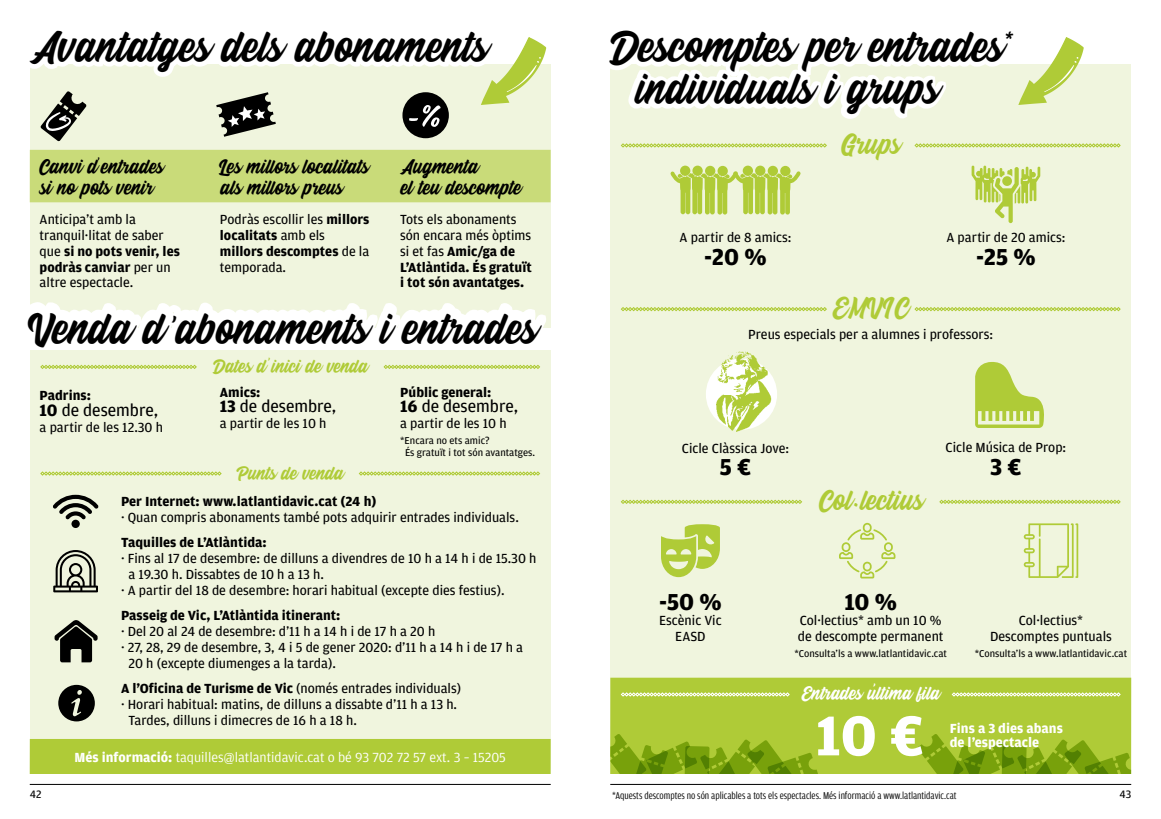
<style>
.page{position:relative;width:1161px;height:819px;background:#fff}
.page>*{position:absolute;margin:0;border:0;box-sizing:border-box;transform-origin:0 0}
.t1{font:700 59.5px "Amplitude";color:#fff}
.t2{font:49px/42px "Calling Heart";color:#000}
.t3{font:31.5px "Calling Heart";color:#afcb37}
.t4{font:700 24.5px "Amplitude";color:#000}
.t5{font:22.75px/21px "Calling Heart";color:#000}
.t6{font:21px "Calling Heart";color:#afcb37}
.t7{font:21px "Calling Heart";color:#fff}
.t8{font:17.5px "Amplitude";color:#000}
.t9{font:14px/15.8px "Amplitude";color:#000}
.t10{font:700 14px/15.8px "Amplitude";color:#000}
.t11{font:14px "Amplitude";color:#fff}
.t12{font:700 14px/14px "Amplitude";color:#fff}
.t13{font:11.38px "Amplitude";color:#000}
.t14{font:10.5px/12.2px "Amplitude";color:#000}
.t15{font:10.5px "Amplitude Cond";color:#000}
.s1{font-weight:700}
.s2{font-weight:400}
</style>
<div class="page">
<hr style="left:30px;top:784px;width:521px;height:1px;background:#000">
<hr style="left:610px;top:784px;width:521px;height:1px;background:#000">
<div style="left:610px;top:65px;width:521px;height:709px;background:#f0f5de"></div>
<div style="left:610px;top:677px;width:521px;height:97px;background:#afcb37"></div>
<svg style="left:610px;top:733px;width:208px;height:41px"></svg>
<svg style="left:917px;top:734px;width:214px;height:40px"></svg>
<div style="left:30px;top:350px;width:521px;height:424px;background:#f0f5de"></div>
<svg style="left:29px;top:47px;width:522px;height:321px"></svg>
<svg style="left:634px;top:108px;width:295px;height:11px"></svg>
<svg style="left:610px;top:64px;width:408px;height:44px"></svg>
<div style="left:30px;top:739px;width:521px;height:35px;background:#afcb37"></div>
<div style="left:30px;top:150px;width:521px;height:52px;background:#c9db79"></div>
<svg style="left:40px;top:471px;width:181px;height:4px"></svg>
<svg style="left:40px;top:365px;width:157px;height:4px"></svg>
<svg style="left:621px;top:143px;width:206px;height:4px"></svg>
<svg style="left:621px;top:692px;width:168px;height:4px"></svg>
<svg style="left:621px;top:500px;width:181px;height:4px"></svg>
<svg style="left:621px;top:307px;width:206px;height:4px"></svg>
<svg style="left:359px;top:471px;width:181px;height:4px"></svg>
<svg style="left:384px;top:365px;width:156px;height:4px"></svg>
<svg style="left:915px;top:143px;width:205px;height:4px"></svg>
<svg style="left:952px;top:692px;width:168px;height:4px"></svg>
<svg style="left:939px;top:500px;width:181px;height:4px"></svg>
<svg style="left:915px;top:307px;width:205px;height:4px"></svg>
<svg style="left:1018px;top:37px;width:66px;height:68px"></svg>
<svg style="left:30px;top:37px;width:516px;height:104px"></svg>
<svg style="left:58px;top:684px;width:37px;height:37px"></svg>
<svg style="left:53px;top:494px;width:46px;height:34px"></svg>
<div style="left:755px;top:166px;width:10px;height:10px;background:#afcb37;border-radius:50%"></div>
<div style="left:743px;top:166px;width:10px;height:10px;background:#afcb37;border-radius:50%"></div>
<div style="left:768px;top:166px;width:10px;height:10px;background:#afcb37;border-radius:50%"></div>
<div style="left:780px;top:166px;width:10px;height:10px;background:#afcb37;border-radius:50%"></div>
<div style="left:692px;top:166px;width:11px;height:10px;background:#afcb37;border-radius:50%"></div>
<div style="left:680px;top:166px;width:10px;height:10px;background:#afcb37;border-radius:50%"></div>
<div style="left:705px;top:166px;width:10px;height:10px;background:#afcb37;border-radius:50%"></div>
<div style="left:717px;top:166px;width:11px;height:10px;background:#afcb37;border-radius:50%"></div>
<svg style="left:670px;top:171px;width:131px;height:43px"></svg>
<svg style="left:971px;top:166px;width:69px;height:57px"></svg>
<svg style="left:1024px;top:523px;width:54px;height:55px"></svg>
<svg style="left:839px;top:523px;width:56px;height:55px"></svg>
<svg style="left:661px;top:524px;width:59px;height:53px"></svg>
<svg style="left:53px;top:550px;width:45px;height:42px"></svg>
<div style="left:706px;top:358px;width:71px;height:72px;background:#fff;border-radius:50%"></div>
<svg style="left:55px;top:620px;width:43px;height:42px"></svg>
<svg style="left:975px;top:362px;width:69px;height:66px"></svg>
<img style="left:713px;top:351px;width:60px;height:81px">
<h2 class="t2" style="left:30px;top:29px;width:458px">Avantatges dels abonaments</h2>
<h3 class="t5" style="left:40px;top:157px;width:125px">Canvi d’entrades si no pots venir</h3>
<h3 class="t5" style="left:220px;top:157px;width:150px">Les millors localitats als millors preus</h3>
<h3 class="t5" style="left:400px;top:157px;width:122px">Augmenta<br>el teu descompte</h3>
<p class="t9" style="left:40px;top:212px;width:142px">Anticipa’t amb la tranquil·litat de saber que <span class="s1">si no pots venir, les podràs canviar</span> per un altre espectacle.</p>
<p class="t9" style="left:220px;top:212px;width:151px">Podràs escollir les <span class="s1">millors localitats</span> amb els <span class="s1">millors descomptes</span> de la temporada.</p>
<p class="t10" style="left:400px;top:212px;width:133px"><span class="s2">Tots els abonaments són encara més òptims si et fas</span> Amic/ga de<br>L’Atlàntida. És gratuït i tot són avantatges.</p>
<h2 class="t2" style="left:30px;top:310px;width:507px">Venda d ’abonaments i entrades</h2>
<p class="t10" style="left:40px;top:388px;width:53px">Padrins:</p>
<p class="t8" style="left:40px;top:400px;width:120px"><span class="s1">10</span> de desembre,</p>
<p class="t9" style="left:40px;top:419px;width:125px">a partir de les 12.30 h</p>
<h3 class="t6" style="left:213px;top:357px;width:156px">Dates d’inici de venda</h3>
<p class="t10" style="left:220px;top:384px;width:42px">Amics:</p>
<p class="t8" style="left:220px;top:396px;width:118px"><span class="s1">13</span> de desembre,</p>
<p class="t9" style="left:220px;top:415px;width:108px">a partir de les 10 h</p>
<h3 class="t6" style="left:237px;top:464px;width:107px">Punts de venda</h3>
<p class="t10" style="left:400px;top:384px;width:93px">Públic general:</p>
<p class="t8" style="left:400px;top:396px;width:119px"><span class="s1">16</span> de desembre,</p>
<p class="t9" style="left:400px;top:415px;width:108px">a partir de les 10 h</p>
<p class="t14" style="left:405px;top:434px;width:132px;text-indent:-5px">*Encara no ets amic?<br>És gratuït i tot són avantatges.</p>
<p class="t10" style="left:121px;top:493px;width:257px">Per Internet: www.latlantidavic.cat (24 h)</p>
<p class="t9" style="left:121px;top:509px;width:399px">· Quan compris abonaments també pots adquirir entrades individuals.</p>
<p class="t10" style="left:121px;top:535px;width:147px">Taquilles de L’Atlàntida:</p>
<p class="t9" style="left:121px;top:550px;width:417px">· Fins al 17 de desembre: de dilluns a divendres de 10 h a 14 h i de 15.30 h</p>
<p class="t9" style="left:128px;top:566px;width:197px">a 19.30 h. Dissabtes de 10 h a 13 h.</p>
<p class="t9" style="left:121px;top:582px;width:385px">· A partir del 18 de desembre: horari habitual (excepte dies festius).</p>
<p class="t10" style="left:121px;top:608px;width:221px">Passeig de Vic, L’Atlàntida itinerant:</p>
<p class="t9" style="left:121px;top:623px;width:316px">· Del 20 al 24 de desembre: d’11 h a 14 h i de 17 h a 20 h</p>
<p class="t9" style="left:121px;top:639px;width:404px">· 27, 28, 29 de desembre, 3, 4 i 5 de gener 2020: d’11 h a 14 h i de 17 h a</p>
<p class="t9" style="left:128px;top:655px;width:209px">20 h (excepte diumenges a la tarda).</p>
<p class="t9" style="left:121px;top:681px;width:342px"><span class="s1">A l’Oficina de Turisme de Vic</span> (només entrades individuals)</p>
<p class="t9" style="left:121px;top:696px;width:338px">· Horari habitual: matins, de dilluns a dissabte d’11 h a 13 h.</p>
<p class="t9" style="left:128px;top:712px;width:230px">Tardes, dilluns i dimecres de 16 h a 18 h.</p>
<p class="t11" style="left:74px;top:749px;width:433px"><span class="s1">Més informació:</span> taquilles@latlantidavic.cat o bé 93 702 72 57 ext. 3 – 15205</p>
<h2 class="t2" style="left:634px;top:29px;width:380px;text-indent:-24px">Descomptes per entrades* individuals i grups</h2>
<p class="t9" style="left:679px;top:230px;width:113px">A partir de 8 amics:</p>
<h3 class="t4" style="left:704px;top:243px;width:64px">-20 %</h3>
<h3 class="t3" style="left:842px;top:131px;width:59px">Grups</h3>
<h3 class="t3" style="left:833px;top:295px;width:76px">EMVIC</h3>
<p class="t9" style="left:946px;top:230px;width:121px">A partir de 20 amics:</p>
<h3 class="t4" style="left:976px;top:243px;width:61px">-25 %</h3>
<p class="t9" style="left:748px;top:326px;width:247px">Preus especials per a alumnes i professors:</p>
<p class="t9" style="left:682px;top:440px;width:109px">Cicle Clàssica Jove:</p>
<h3 class="t4" style="left:720px;top:453px;width:33px">5 €</h3>
<h3 class="t3" style="left:819px;top:487px;width:104px">Col.lectius</h3>
<p class="t9" style="left:945px;top:440px;width:122px">Cicle Música de Prop:</p>
<h3 class="t4" style="left:990px;top:453px;width:33px">3 €</h3>
<h3 class="t4" style="left:659px;top:588px;width:64px">-50 %</h3>
<p class="t9" style="left:659px;top:613px;width:64px;text-align:center">Escènic Vic<br>EASD</p>
<h3 class="t4" style="left:844px;top:588px;width:54px">10 %</h3>
<p class="t9" style="left:798px;top:613px;width:147px">Col·lectius* amb un 10 % de descompte permanent</p>
<p class="t14" style="left:794px;top:647px;width:154px">*Consulta’ls a www.latlantidavic.cat</p>
<h3 class="t7" style="left:873px;top:669px;width:4px">,</h3>
<h3 class="t7" style="left:802px;top:684px;width:139px">Entrades ultima fila</h3>
<p class="t9" style="left:990px;top:613px;width:123px;text-align:center">Col·lectius*<br>Descomptes puntuals</p>
<p class="t14" style="left:975px;top:647px;width:154px">*Consulta’ls a www.latlantidavic.cat</p>
<h1 class="t1" style="left:815px;top:702px;width:109px">10 €</h1>
<p class="t12" style="left:950px;top:721px;width:115px">Fins a 3 dies abans de l’espectacle</p>
<p class="t13" style="left:30px;top:788px;width:13px">42</p>
<p class="t13" style="left:1119px;top:788px;width:13px">43</p>
<p class="t15" style="left:612px;top:790px;width:346px">*Aquests descomptes no són aplicables a tots els espectacles. Més informació a www.latlantidavic.cat</p>
</div>
